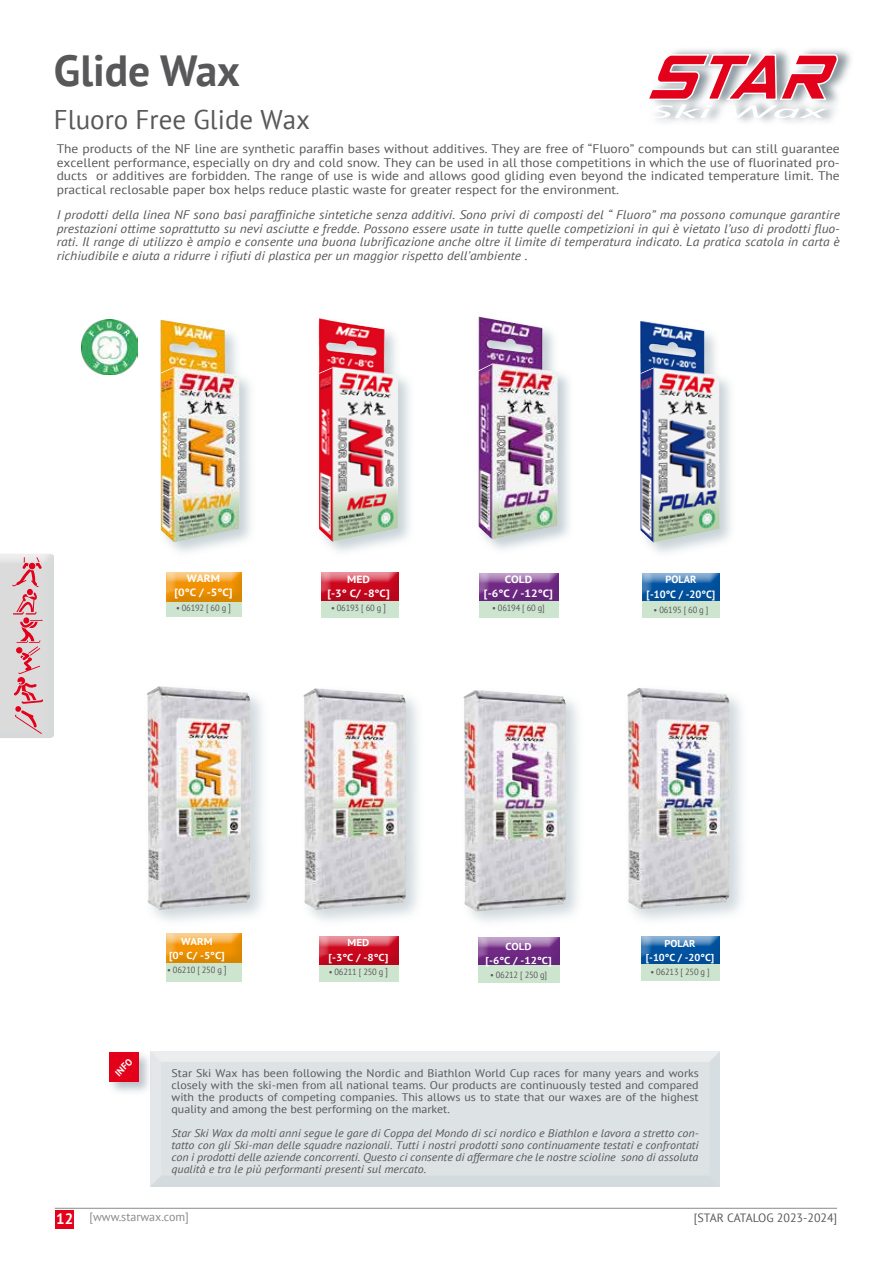
<style>
.page{position:relative;width:893px;height:1263px;background:#fff}
.page>*{position:absolute;margin:0;border:0;box-sizing:border-box;transform-origin:0 0}
.t1{font:700 43.5px "PT Sans";color:#58585a}
.t2{font:27px "PT Sans";color:#58585a}
.t3{font:italic 12.45px/13.5px "PT Sans";color:#58585a;text-align:justify;scale:1.09 1}
.t4{font:12.45px/13.5px "PT Sans";color:#58585a;text-align:justify;scale:1.09 1}
.t5{font:12px "PT Sans";color:#58585a}
.t6{font:12px "PT Sans";color:#87888a}
.t7{font:italic 11.1px/12px "PT Sans";color:#58585a;text-align:justify;scale:1.09 1}
.t8{font:11.1px/12px "PT Sans";color:#58585a;text-align:justify;scale:1.09 1}
.t9{font:700 10.5px/14.1px "PT Sans";color:#fff;text-align:center;scale:1.1 1}
.t10{font:700 10.5px/15.3px "PT Sans";color:#fff;text-align:center}
.t11{font:700 10.05px/14.1px "PT Sans";color:#fff;text-align:center;scale:1.1 1}
.t12{font:700 10.05px/14.1px "PT Sans";color:#fff;text-align:center;scale:1.04 1}
.t13{font:700 9.45px "PT Sans";color:#fff}
.t14{font:9px "PT Sans";letter-spacing:-.02em;color:#58585a;scale:.95 1}
.s1{font-size:10.05px}
.s2{font-weight:700;font-size:15px;color:#fff}
</style>
<div class="page">
<div style="left:150px;top:1050px;width:572px;height:138px;background:#dce6eb;opacity:.75"></div>
<div style="left:55px;top:1210px;width:19px;height:18px;background:#e2001a"></div>
<div style="left:59px;top:1210px;width:795px;height:17px;background:#fff"></div>
<hr style="left:55px;top:1208px;width:782px;height:1px;background:#58585a">
<svg style="left:0;top:554px;width:54px;height:184px;background:#dbc3c7"></svg>
<div style="left:23px;top:617px;width:6px;height:7px;background:#e2001a;border-radius:50%"></div>
<div style="left:144px;top:683px;width:126px;height:245px;background:#92a6b0;opacity:.43"></div>
<img style="left:147px;top:686px;width:46px;height:224px">
<div style="left:300px;top:685px;width:125px;height:243px;background:#92a6b0;opacity:.43"></div>
<img style="left:303px;top:688px;width:61px;height:222px">
<div style="left:460px;top:686px;width:125px;height:243px;background:#92a6b0;opacity:.43"></div>
<img style="left:463px;top:690px;width:54px;height:221px">
<div style="left:624px;top:684px;width:125px;height:243px;background:#92a6b0;opacity:.43"></div>
<img style="left:627px;top:688px;width:44px;height:221px">
<div style="left:316px;top:316px;width:99px;height:242px;background:#92a6b0;opacity:.5"></div>
<img style="left:319px;top:318px;width:79px;height:224px">
<div style="left:323px;top:371px;width:31px;height:24px;background:#fff;opacity:.75"></div>
<svg style="left:318px;top:364px;width:17px;height:10px"></svg>
<div style="left:475px;top:315px;width:99px;height:240px;background:#92a6b0;opacity:.54"></div>
<img style="left:478px;top:317px;width:80px;height:222px">
<div style="left:477px;top:365px;width:22px;height:13px;background:#fff;opacity:.75"></div>
<svg style="left:475px;top:360px;width:21px;height:13px"></svg>
<div style="left:637px;top:319px;width:100px;height:240px;background:#92a6b0;opacity:.5"></div>
<img style="left:640px;top:321px;width:80px;height:222px">
<div style="left:644px;top:371px;width:31px;height:25px;background:#fff;opacity:.75"></div>
<svg style="left:639px;top:364px;width:17px;height:10px"></svg>
<div style="left:157px;top:317px;width:100px;height:242px;background:#92a6b0;opacity:.5"></div>
<img style="left:160px;top:320px;width:79px;height:222px">
<div style="left:164px;top:370px;width:31px;height:25px;background:#fff;opacity:.75"></div>
<svg style="left:159px;top:364px;width:17px;height:10px"></svg>
<div style="left:166px;top:945px;width:75px;height:37px;background:#cde5ce"></div>
<div style="left:164px;top:933px;width:78px;height:32px;background:#dce6eb;opacity:.75"></div>
<div style="left:319px;top:945px;width:79px;height:37px;background:#cde5ce"></div>
<div style="left:317px;top:935px;width:82px;height:26px;background:#fff;opacity:.75"></div>
<div style="left:317px;top:937px;width:82px;height:30px;background:#dce6eb;opacity:.75"></div>
<div style="left:478px;top:942px;width:81px;height:40px;background:#cde5ce"></div>
<div style="left:475px;top:937px;width:85px;height:30px;background:#dce6eb;opacity:.75"></div>
<div style="left:642px;top:941px;width:78px;height:40px;background:#cde5ce"></div>
<div style="left:639px;top:936px;width:81px;height:30px;background:#dce6eb;opacity:.75"></div>
<div style="left:166px;top:581px;width:75px;height:36px;background:#cde5ce"></div>
<div style="left:164px;top:572px;width:78px;height:31px;background:#dce6eb;opacity:.75"></div>
<div style="left:321px;top:580px;width:77px;height:37px;background:#cde5ce"></div>
<div style="left:318px;top:572px;width:81px;height:30px;background:#dce6eb;opacity:.75"></div>
<div style="left:479px;top:578px;width:80px;height:40px;background:#cde5ce"></div>
<div style="left:476px;top:573px;width:84px;height:30px;background:#dce6eb;opacity:.75"></div>
<div style="left:642px;top:578px;width:78px;height:40px;background:#cde5ce"></div>
<div style="left:639px;top:573px;width:81px;height:30px;background:#dce6eb;opacity:.75"></div>
<svg style="left:656px;top:49px;width:195px;height:74px"></svg>
<svg style="left:649px;top:54px;width:189px;height:64px"></svg>
<svg style="left:109px;top:1050px;width:44px;height:46px"></svg>
<div style="left:109px;top:1053px;width:30px;height:29px;background:#e2001a"></div>
<img style="left:82px;top:319px;width:55px;height:56px">
<h1 class="t1" style="left:54px;top:42px;width:188px">Glide Wax</h1>
<h2 class="t2" style="left:54px;top:103px;width:258px">Fluoro Free Glide Wax</h2>
<p class="t4" style="left:57px;top:142px;width:720px">The products of the NF line are synthetic paraffin bases without additives. They are free of “Fluoro” compounds but can still guarantee excellent performance, especially on dry and cold snow. They can be used in all those competitions in which the use of fluorinated pro&shy;ducts or additives are forbidden. The range of use is wide and allows good gliding even beyond the indicated temperature limit. The practical reclosable paper box helps reduce plastic waste for greater respect for the environment.</p>
<p class="t3" style="left:57px;top:208px;width:720px">I prodotti della linea NF sono basi paraffiniche sintetiche senza additivi. Sono privi di composti del “ Fluoro” ma possono comunque garantire prestazioni ottime soprattutto su nevi asciutte e fredde. Possono essere usate in tutte quelle competizioni in qui è vietato l’uso di prodotti fluo&shy;rati. Il range di utilizzo è ampio e consente una buona lubrificazione anche oltre il limite di temperatura indicato. La pratica scatola in carta è richiudibile e aiuta a ridurre i rifiuti di plastica per un maggior rispetto dell’ambiente .</p>
<p class="t9" style="left:174px;top:571px;width:55px">WARM<br>[0°C / -5°C]</p>
<p class="t14" style="left:176px;top:602px;width:59px">• 06192 [ 60 g <span class="s1">]</span></p>
<p class="t9" style="left:327px;top:572px;width:58px">MED<br>[-3° C/ -8°C]</p>
<p class="t14" style="left:331px;top:602px;width:59px">• 06193 [ 60 g <span class="s1">]</span></p>
<p class="t9" style="left:484px;top:572px;width:64px">COLD<br>[-6°C / -12°C]</p>
<p class="t14" style="left:492px;top:602px;width:57px">• 06194 [ 60 g]</p>
<p class="t10" style="left:647px;top:571px;width:70px">POLAR<br>[-10°C / -20°C]</p>
<p class="t14" style="left:654px;top:604px;width:59px">• 06195 [ 60 g ]</p>
<p class="t13" style="left:112px;top:1070px;width:22px;rotate:-45deg">INFO</p>
<p class="t11" style="left:169px;top:934px;width:52px">WARM<br>[0° C/ -5°C]</p>
<p class="t14" style="left:167px;top:964px;width:64px">• 06210 [ 250 g <span class="s1">]</span></p>
<p class="t11" style="left:329px;top:935px;width:56px">MED<br>[-3°C / -8°C]</p>
<p class="t14" style="left:329px;top:966px;width:64px">• 06211 [ 250 g <span class="s1">]</span></p>
<p class="t11" style="left:485px;top:939px;width:62px">COLD<br>[-6°C / -12°C]</p>
<p class="t14" style="left:490px;top:969px;width:62px">• 06212 [ 250 g]</p>
<p class="t12" style="left:646px;top:936px;width:67px">POLAR<br>[-10°C / -20°C]</p>
<p class="t14" style="left:650px;top:966px;width:64px">• 06213 [ 250 g ]</p>
<p class="t8" style="left:172px;top:1066px;width:485px">Star Ski Wax has been following the Nordic and Biathlon World Cup races for many years and works closely with the ski-men from all national teams. Our products are continuously tested and compared with the products of competing companies. This allows us to state that our waxes are of the highest quality and among the best performing on the market.</p>
<p class="t7" style="left:172px;top:1126px;width:485px">Star Ski Wax da molti anni segue le gare di Coppa del Mondo di sci nordico e Biathlon e lavora a stretto con&shy;tatto con gli Ski-man delle squadre nazionali. Tutti i nostri prodotti sono continuamente testati e confrontati con i prodotti delle aziende concorrenti. Questo ci consente di affermare che le nostre scioline sono di assoluta qualità e tra le più performanti presenti sul mercato.</p>
<p class="t6" style="left:56px;top:1209px;width:134px"><span class="s2">12</span> [www.starwax.com]</p>
<p class="t5" style="left:694px;top:1210px;width:145px">[STAR CATALOG 2023-2024]</p>
</div>
